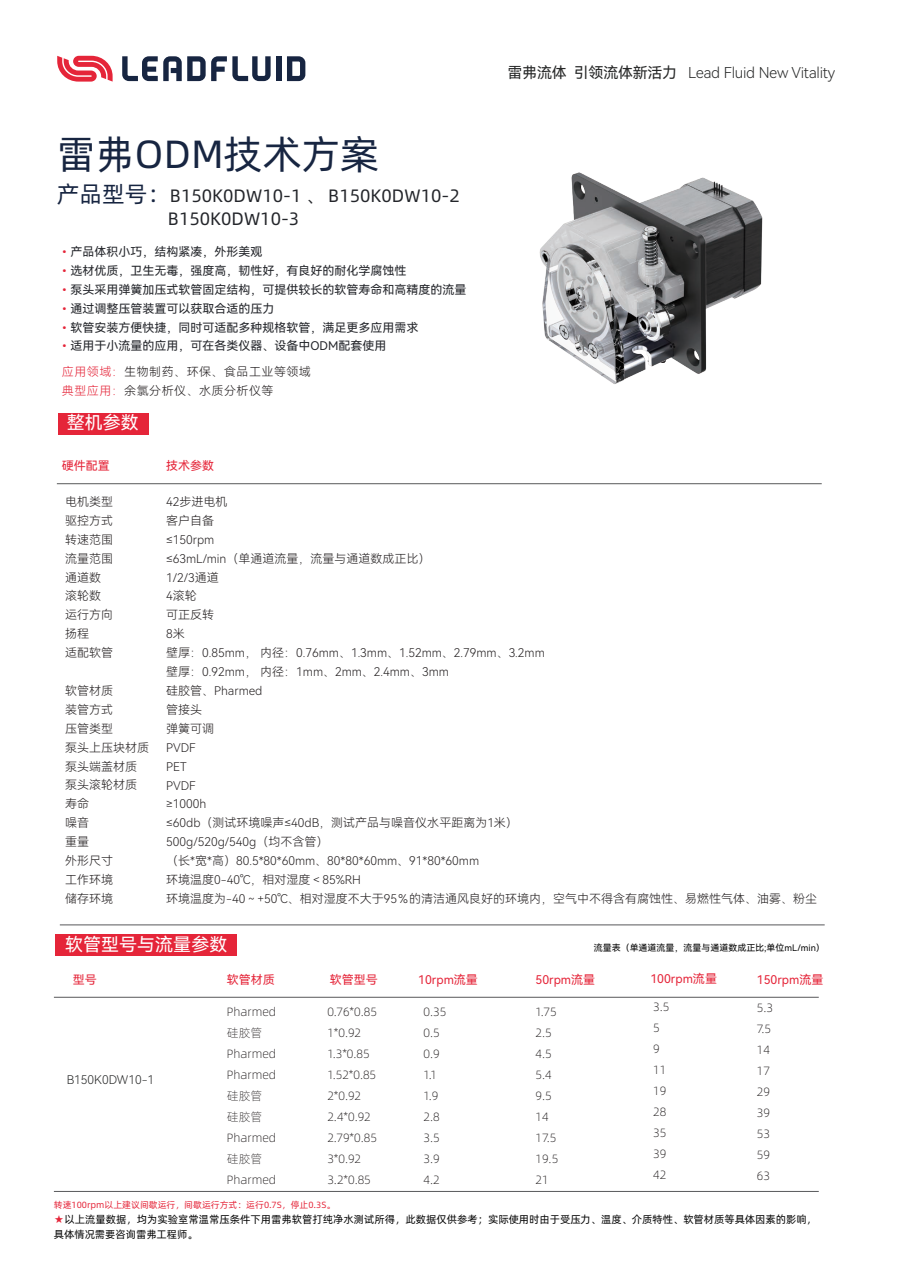
<style>
.page{position:relative;width:906px;height:1263px;background:#fff}
.page>*{position:absolute;margin:0;border:0;box-sizing:border-box;transform-origin:0 0}
.t1{font:39.45px "Alibaba Pu Hui Ti R";color:#172541}
.t2{font:18px/23.1px "Alibaba Pu Hui Ti R";color:#24262b}
.t3{font:18px "Harmony OS Sans SC";color:#fff}
.t4{font:15px "Harmony OS Sans SC Light";letter-spacing:-.02em;color:#262727}
.t5{font:12px/18.9px "Harmony OS Sans SC Light";color:#231f20}
.t6{font:12px/21px "Alibaba Pu Hui Ti L";color:#231f20}
.t7{font:12px "Harmony OS Sans SC";color:#24262b}
.t8{font:12px "Harmony OS Sans SC";color:#e52539}
.t9{font:12px/18.8px "Harmony OS Sans SC Light";letter-spacing:.04em;color:#231f20}
.t10{font:12px "Harmony OS Sans SC Light";color:#262727}
.t11{font:10.5px/14.7px "Alibaba Pu Hui Ti R";color:#030303}
.t12{font:9px "Alibaba Pu Hui Ti R";color:#e52539}
.t13{font:9px "Harmony OS Sans SC";color:#030303}
.s1{font-size:22.95px;color:#172541}
.s2{color:#e52539}
.s3{font-family:"Harmony OS Sans SC"}
</style>
<div class="page">
<div style="left:276px;top:56px;width:5px;height:25px;background:#172541"></div>
<svg style="left:287px;top:56px;width:18px;height:25px"></svg>
<svg style="left:122px;top:56px;width:149px;height:25px"></svg>
<svg style="left:57px;top:56px;width:56px;height:26px"></svg>
<div style="left:58px;top:413px;width:91px;height:22px;background:#e52539"></div>
<div style="left:55px;top:934px;width:182px;height:22px;background:#e52539"></div>
<hr style="left:57px;top:483px;width:764px;height:1px;background:#57585a">
<hr style="left:60px;top:925px;width:764px;height:1px;background:#57585a">
<hr style="left:54px;top:997px;width:764px;height:1px;background:#57585a">
<hr style="left:54px;top:1191px;width:764px;height:1px;background:#57585a">
<img style="left:539px;top:172px;width:224px;height:212px">
<h1 class="t1" style="left:57px;top:125px;width:324px">雷弗ODM技术方案</h1>
<h2 class="t2" style="left:168px;top:183px;width:293px;text-indent:-111px"><span class="s1">产品型号：</span>B150K0DW10-1 、 B150K0DW10-2<br>B150K0DW10-3</h2>
<p class="t7" style="left:58px;top:243px;width:205px"><span class="s2">•</span>产品体积小巧，结构紧凑，外形美观</p>
<p class="t7" style="left:58px;top:262px;width:349px"><span class="s2">•</span>选材优质，卫生无毒，强度高，韧性好，有良好的耐化学腐蚀性</p>
<p class="t7" style="left:58px;top:281px;width:409px"><span class="s2">•</span>泵头采用弹簧加压式软管固定结构，可提供较长的软管寿命和高精度的流量</p>
<p class="t7" style="left:58px;top:300px;width:217px"><span class="s2">•</span>通过调整压管装置可以获取合适的压力</p>
<p class="t7" style="left:58px;top:319px;width:361px"><span class="s2">•</span>软管安装方便快捷，同时可适配多种规格软管，满足更多应用需求</p>
<p class="t7" style="left:58px;top:338px;width:330px"><span class="s2">•</span>适用于小流量的应用，可在各类仪器、设备中ODM配套使用</p>
<p class="t9" style="left:62px;top:362px;width:250px"><span class="s2">应用领域：</span>生物制药、环保、食品工业等领域<span class="s2">典型应用：</span>余氯分析仪、水质分析仪等</p>
<h2 class="t3" style="left:67px;top:410px;width:73px">整机参数</h2>
<p class="t8" style="left:62px;top:458px;width:49px">硬件配置</p>
<p class="t8" style="left:166px;top:458px;width:49px">技术参数</p>
<p class="t4" style="left:507px;top:62px;width:329px"><span class="s3">雷弗流体 引领流体新活力</span> Lead Fluid New Vitality</p>
<p class="t5" style="left:65px;top:492px;width:49px">电机类型驱控方式转速范围流量范围通道数滚轮数运行方向扬程<br>适配软管</p>
<p class="t5" style="left:65px;top:681px;width:85px">软管材质<br>装管方式<br>压管类型<br>泵头上压块材质泵头端盖材质泵头滚轮材质寿命<br>噪音<br>重量<br>外形尺寸<br>工作环境<br>储存环境</p>
<p class="t5" style="left:166px;top:492px;width:652px">42步进电机<br>客户自备<br>≤150rpm<br>≤63mL/min（单通道流量，流量与通道数成正比）<br>1/2/3通道<br>4滚轮<br>可正反转<br>8米<br>壁厚：0.85mm， 内径：0.76mm、1.3mm、1.52mm、2.79mm、3.2mm<br>壁厚：0.92mm， 内径：1mm、2mm、2.4mm、3mm<br>硅胶管、Pharmed<br>管接头<br>弹簧可调<br>PVDF<br>PET<br>PVDF<br>≥1000h<br>≤60db（测试环境噪声≤40dB，测试产品与噪音仪水平距离为1米）<br>500g/520g/540g（均不含管）<br>（长*宽*高）80.5*80*60mm、80*80*60mm、91*80*60mm<br>环境温度0-40℃，相对湿度＜85%RH<br>环境温度为-40～+50℃、相对湿度不大于95％的清洁通风良好的环境内，空气中不得含有腐蚀性、易燃性气体、油雾、粉尘</p>
<p class="t13" style="left:594px;top:941px;width:232px">流量表（单通道流量，流量与通道数成正比;单位mL/min）</p>
<h2 class="t3" style="left:65px;top:932px;width:163px">软管型号与流量参数</h2>
<p class="t8" style="left:73px;top:971px;width:25px">型号</p>
<p class="t10" style="left:67px;top:1071px;width:89px">B150K0DW10-1</p>
<p class="t8" style="left:227px;top:971px;width:49px">软管材质</p>
<p class="t8" style="left:330px;top:971px;width:49px">软管型号</p>
<p class="t8" style="left:418px;top:972px;width:61px">10rpm流量</p>
<p class="t8" style="left:535px;top:971px;width:61px">50rpm流量</p>
<p class="t8" style="left:650px;top:970px;width:68px">100rpm流量</p>
<p class="t8" style="left:757px;top:971px;width:68px">150rpm流量</p>
<p class="t6" style="left:227px;top:1000px;width:51px">Pharmed硅胶管<br>Pharmed<br>Pharmed硅胶管硅胶管<br>Pharmed硅胶管<br>Pharmed</p>
<p class="t6" style="left:327px;top:1000px;width:51px">0.76*0.85<br>1*0.92<br>1.3*0.85<br>1.52*0.85<br>2*0.92<br>2.4*0.92<br>2.79*0.85<br>3*0.92<br>3.2*0.85</p>
<p class="t6" style="left:423px;top:1000px;width:24px">0.35<br>0.5<br>0.9<br>1.1<br>1.9<br>2.8<br>3.5<br>3.9<br>4.2</p>
<p class="t6" style="left:535px;top:1000px;width:24px">1.75<br>2.5<br>4.5<br>5.4<br>9.5<br>14<br>17.5<br>19.5<br>21</p>
<p class="t6" style="left:653px;top:996px;width:18px">3.5<br>5<br>9<br>11<br>19<br>28<br>35<br>39<br>42</p>
<p class="t6" style="left:757px;top:997px;width:18px">5.3<br>7.5<br>14<br>17<br>29<br>39<br>53<br>59<br>63</p>
<p class="t12" style="left:54px;top:1198px;width:283px">转速100rpm以上建议间歇运行，间歇运行方式：运行0.7S，停止0.3S。</p>
<p class="t11" style="left:54px;top:1211px;width:764px"><span class="s2">★</span>以上流量数据，均为实验室常温常压条件下用雷弗软管打纯净水测试所得，此数据仅供参考；实际使用时由于受压力、温度、介质特性、软管材质等具体因素的影响，具体情况需要咨询雷弗工程师。</p>
</div>
